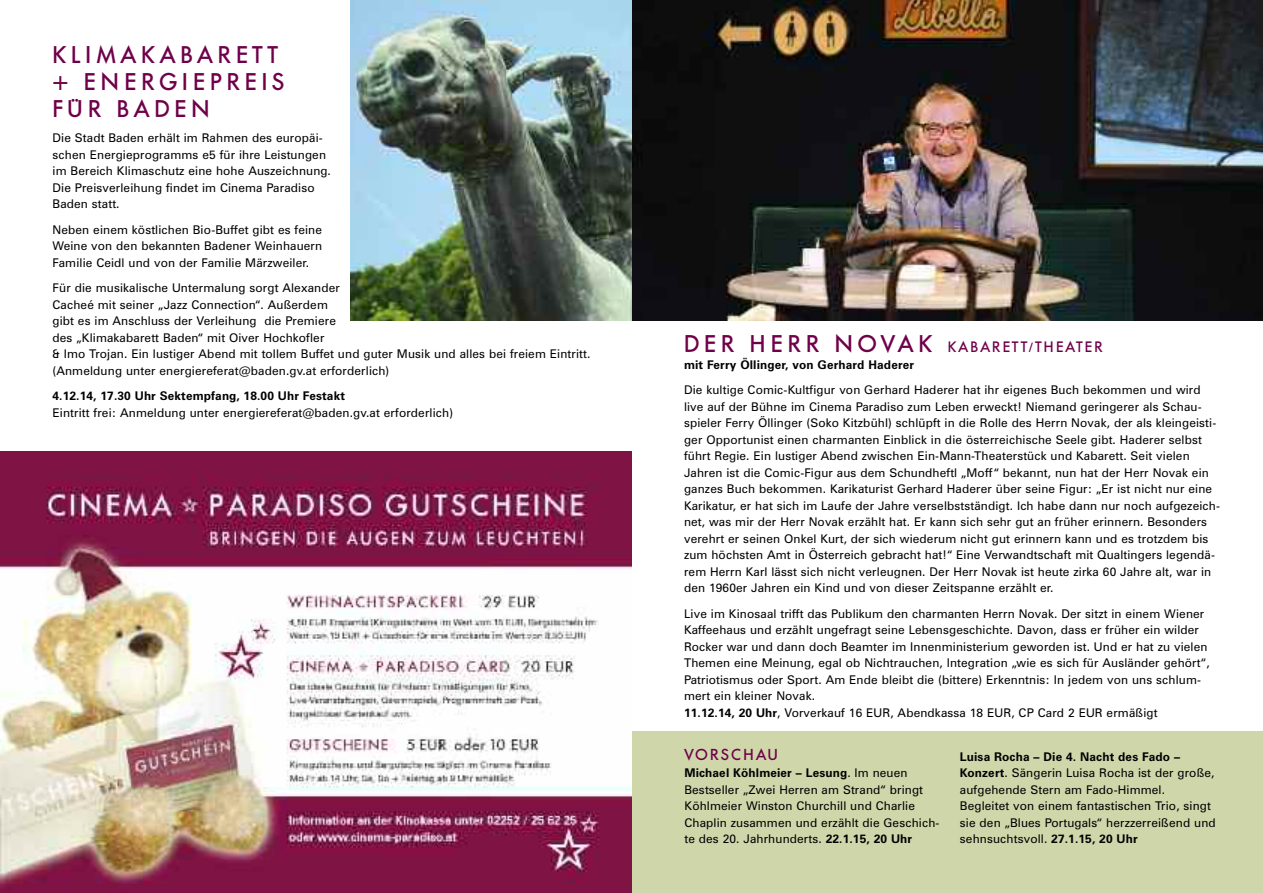
<style>
.page{position:relative;width:1263px;height:893px;background:#fff}
.page>*{position:absolute;margin:0;border:0;box-sizing:border-box;transform-origin:0 0}
.t1{font:500 24px/27px "Futura BQ";letter-spacing:.19em;color:#6f0049}
.t2{font:500 15.75px "Futura BQ";letter-spacing:.11em;color:#6f0049}
.t3{font:500 15px "Futura BQ";letter-spacing:.115em;color:#6f0049}
.t4{font:12px/16.5px "Zurich BT";letter-spacing:.01em;color:#000}
.t5{font:700 12px "Zurich BT";letter-spacing:.01em;color:#000}
.s1{font-size:24px}
.s2{font-weight:700}
</style>
<div class="page">
<div style="left:631px;top:731px;width:632px;height:162px;background:#ced6aa"></div>
<img style="left:350px;top:0;width:913px;height:321px">
<img style="left:0;top:452px;width:631px;height:441px">
<h1 class="t1" style="left:53px;top:41px;width:234px">KLIMAKABARETT + ENERGIEPREIS<br>FÜR BADEN</h1>
<p class="t4" style="left:53px;top:131px;width:280px">Die Stadt Baden erhält im Rahmen des europäi&shy;schen Energieprogramms e5 für ihre Leistungen im Bereich Klimaschutz eine hohe Auszeichnung.<br>Die Preisverleihung findet im Cinema Paradiso Baden statt.</p>
<p class="t4" style="left:53px;top:222px;width:271px;text-align:justify">Neben einem köstlichen Bio-Buffet gibt es feine Weine von den bekannten Badener Weinhauern Familie Ceidl und von der Familie Märzweiler.</p>
<p class="t4" style="left:53px;top:281px;width:539px">Für die musikalische Untermalung sorgt Alexander<br>Cacheé mit seiner „Jazz Connection“. Außerdem<br>gibt es im Anschluss der Verleihung die Premiere<br>des „Klimakabarett Baden“ mit Oiver Hochkofler<br>&amp; Imo Trojan. Ein lustiger Abend mit tollem Buffet und guter Musik und alles bei freiem Eintritt. (Anmeldung unter energiereferat@baden.gv.at erforderlich)</p>
<p class="t5" style="left:53px;top:392px;width:294px">4.12.14, 17.30 Uhr Sektempfang, 18.00 Uhr Festakt</p>
<p class="t4" style="left:53px;top:405px;width:402px">Eintritt frei: Anmeldung unter energiereferat@baden.gv.at erforderlich)</p>
<p class="t3" style="left:684px;top:339px;width:421px"><span class="s1">DER HERR NOVAK</span> KABARETT/THEATER</p>
<p class="t5" style="left:684px;top:360px;width:232px">mit Ferry Öllinger, von Gerhard Haderer</p>
<p class="t4" style="left:684px;top:383px;width:537px">Die kultige Comic-Kultfigur von Gerhard Haderer hat ihr eigenes Buch bekommen und wird live auf der Bühne im Cinema Paradiso zum Leben erweckt! Niemand geringerer als Schau&shy;spieler Ferry Öllinger (Soko Kitzbühl) schlüpft in die Rolle des Herrn Novak, der als kleingeisti&shy;ger Opportunist einen charmanten Einblick in die österreichische Seele gibt. Haderer selbst führt Regie. Ein lustiger Abend zwischen Ein-Mann-Theaterstück und Kabarett. Seit vielen Jahren ist die Comic-Figur aus dem Schundheftl „Moff“ bekannt, nun hat der Herr Novak ein ganzes Buch bekommen. Karikaturist Gerhard Haderer über seine Figur: „Er ist nicht nur eine Karikatur, er hat sich im Laufe der Jahre verselbstständigt. Ich habe dann nur noch aufgezeich&shy;net, was mir der Herr Novak erzählt hat. Er kann sich sehr gut an früher erinnern. Besonders verehrt er seinen Onkel Kurt, der sich wiederum nicht gut erinnern kann und es trotzdem bis zum höchsten Amt in Österreich gebracht hat!“ Eine Verwandtschaft mit Qualtingers legendä&shy;rem Herrn Karl lässt sich nicht verleugnen. Der Herr Novak ist heute zirka 60 Jahre alt, war in den 1960er Jahren ein Kind und von dieser Zeitspanne erzählt er.</p>
<p class="t4" style="left:684px;top:606px;width:527px">Live im Kinosaal trifft das Publikum den charmanten Herrn Novak. Der sitzt in einem Wiener Kaffeehaus und erzählt ungefragt seine Lebensgeschichte. Davon, dass er früher ein wilder Rocker war und dann doch Beamter im Innenministerium geworden ist. Und er hat zu vielen Themen eine Meinung, egal ob Nichtrauchen, Integration „wie es sich für Ausländer gehört“, Patriotismus oder Sport. Am Ende bleibt die (bittere) Erkenntnis: In jedem von uns schlum&shy;mert ein kleiner Novak.<br><span class="s2">11.12.14, 20 Uhr</span>, Vorverkauf 16 EUR, Abendkassa 18 EUR, CP Card 2 EUR ermäßigt</p>
<h2 class="t2" style="left:684px;top:745px;width:96px">VORSCHAU</h2>
<p class="t4" style="left:684px;top:766px;width:257px"><span class="s2">Michael Köhlmeier – Lesung</span>. Im neuen Bestseller „Zwei Herren am Strand“ bringt Köhlmeier Winston Churchill und Charlie Chaplin zusammen und erzählt die Geschich&shy;te des 20. Jahrhunderts. <span class="s2">22.1.15, 20 Uhr</span></p>
<p class="t4" style="left:960px;top:749px;width:257px"><span class="s2">Luisa Rocha – Die 4. Nacht des Fado – Konzert</span>. Sängerin Luisa Rocha ist der große, aufgehende Stern am Fado-Himmel.<br>Begleitet von einem fantastischen Trio, singt sie den „Blues Portugals“ herzzerreißend und sehnsuchtsvoll. <span class="s2">27.1.15, 20 Uhr</span></p>
</div>
